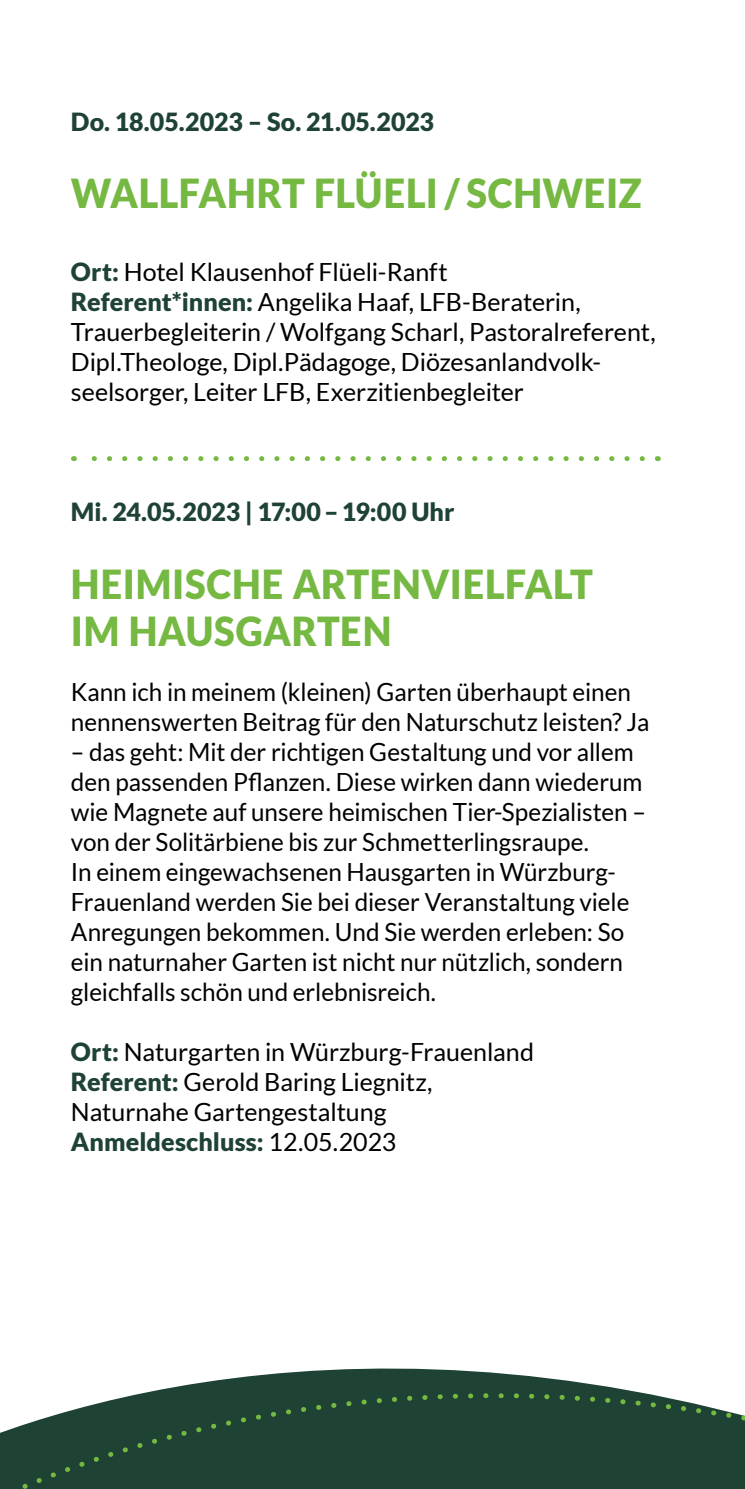
<style>
.page{position:relative;width:745px;height:1489px;background:#fff}
.page>*{position:absolute;margin:0;border:0;box-sizing:border-box;transform-origin:0 0}
.t1{font:900 40px/47.5px "Lato";letter-spacing:.015em;color:#75b842;scale:.95 1}
.t2{font:25px/30px "Lato";color:#000}
.t3{font:900 25px "Lato";color:#1e4234}
.s1{font-weight:900;color:#1e4234}
</style>
<div class="page">
<svg style="left:0;top:1368px;width:744px;height:120px"></svg>
<svg style="left:91px;top:456px;width:551px;height:5px"></svg>
<p class="t3" style="left:71px;top:107px;width:364px">Do. 18.05.2023 – So. 21.05.2023</p>
<h1 class="t1" style="left:71px;top:169px;width:602px">WALLFAHRT FLÜELI / SCHWEIZ</h1>
<p class="t2" style="left:71px;top:257px;width:586px"><span class="s1">Ort:</span> Hotel Klausenhof Flüeli-Ranft<br><span class="s1">Referent*innen:</span> Angelika Haaf, LFB-Beraterin, Trauerbegleiterin / Wolfgang Scharl, Pastoralreferent, Dipl.Theologe, Dipl.Pädagoge, Diözesanlandvolk&shy;seelsorger, Leiter LFB, Exerzitienbegleiter</p>
<p class="t3" style="left:71px;top:497px;width:385px">Mi. 24.05.2023 | 17:00–19:00 Uhr</p>
<h1 class="t1" style="left:71px;top:559px;width:550px">HEIMISCHE ARTENVIELFALT<br>IM HAUSGARTEN</h1>
<p class="t2" style="left:71px;top:677px;width:579px">Kann ich in meinem (kleinen) Garten überhaupt einen nennenswerten Beitrag für den Naturschutz leisten? Ja</p>
<p class="t2" style="left:71px;top:737px;width:576px">– das geht: Mit der richtigen Gestaltung und vor allem den passenden Pflanzen. Diese wirken dann wiederum wie Magnete auf unsere heimischen Tier-Spezialisten – von der Solitärbiene bis zur Schmetterlingsraupe.<br>In einem eingewachsenen Hausgarten in Würzburg-Frauenland werden Sie bei dieser Veranstaltung viele Anregungen bekommen. Und Sie werden erleben: So ein naturnaher Garten ist nicht nur nützlich, sondern gleichfalls schön und erlebnisreich.</p>
<p class="t2" style="left:71px;top:1037px;width:464px"><span class="s1">Ort:</span> Naturgarten in Würzburg-Frauenland <span class="s1">Referent:</span> Gerold Baring Liegnitz, Naturnahe Gartengestaltung <span class="s1">Anmeldeschluss:</span> 12.05.2023</p>
</div>
